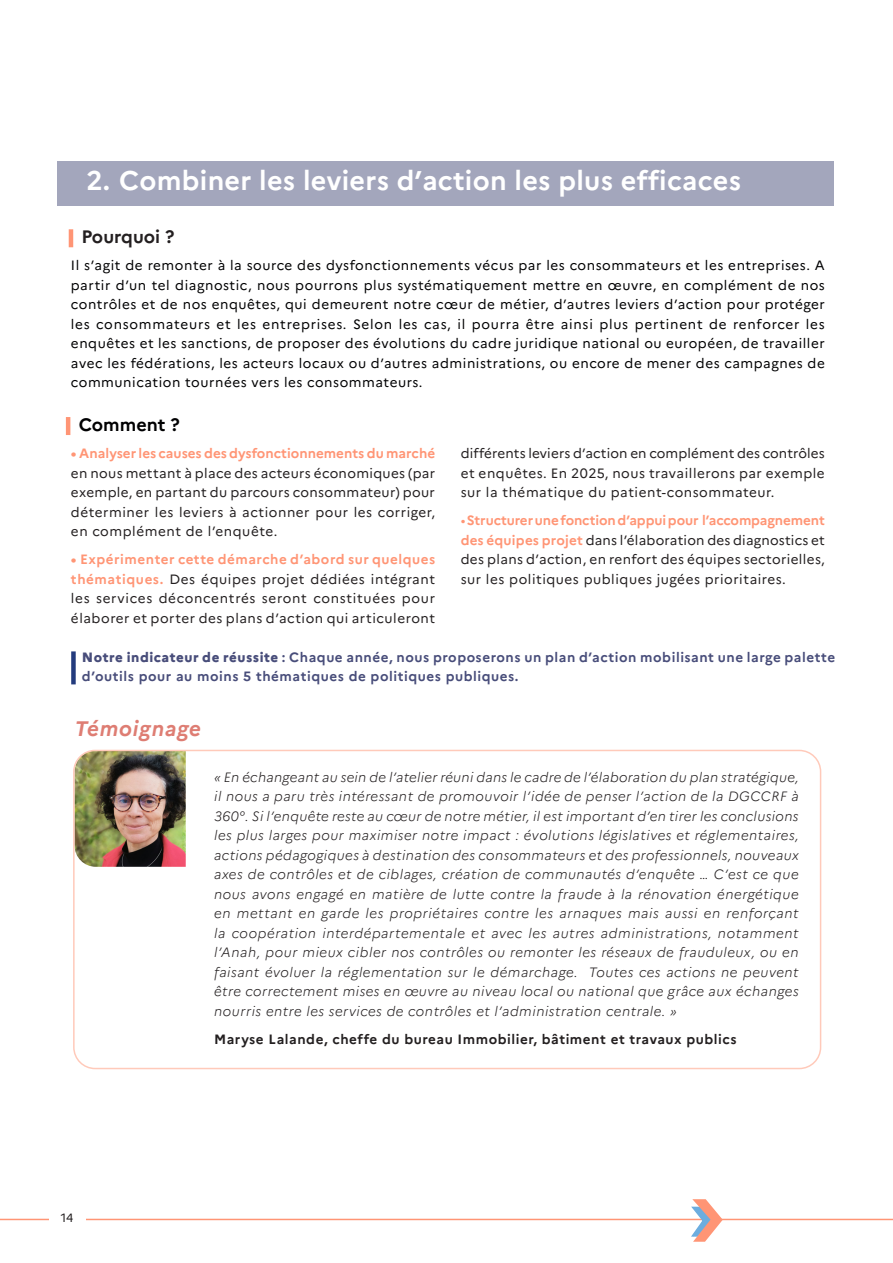
<style>
.page{position:relative;width:893px;height:1263px;background:#fff}
.page>*{position:absolute;margin:0;border:0;box-sizing:border-box;transform-origin:0 0}
.titre_partie_1_2_3_4{font:700 27px "Marianne";letter-spacing:.01em;color:#fff}
.témoignage{font:italic 700 21px "Marianne";letter-spacing:.04em;color:#de7d73}
.pourquoi___comment{font:700 18px "Marianne";color:#231f20}
.pourquoi___comment-2{font:700 18px "Marianne";color:#000002}
.citation_texte{font:italic 300 13.5px/19.5px "Marianne";letter-spacing:.04em;color:#231f20;text-align:justify}
.texte{font:13.5px/19.5px "Marianne";letter-spacing:.04em;color:#231f20;text-align:justify}
.texte-2{font:13.5px/19.5px "Marianne";letter-spacing:.04em;color:#000002;text-align:justify}
.nous{font:700 13.5px/19.5px "Marianne";letter-spacing:.04em;color:#484d7a}
.citation_texte-2{font:700 13.5px "Marianne";letter-spacing:.04em;color:#231f20}
.t1{font:12px "Marianne";color:#231f20}
.s1{font-weight:700;color:#ff9575}
.s2{color:#ff9575}
.s3{font-weight:800}
</style>
<div class="page">
<hr style="left:0;top:1219px;width:893px;height:1px;background:#ff9575">
<div style="left:49px;top:1204px;width:36px;height:27px;background:#fff"></div>
<svg style="left:690px;top:1199px;width:33px;height:43px"></svg>
<img style="left:76px;top:750px;width:110px;height:117px">
<div style="left:71px;top:651px;width:5px;height:33px;background:#233b7d"></div>
<hr style="left:66px;top:417px;width:4px;height:18px;background:#ff9575">
<div style="left:57px;top:162px;width:776px;height:44px;background:#a3a6bc"></div>
<hr style="left:69px;top:229px;width:4px;height:18px;background:#ff9575">
<div style="left:73px;top:750px;width:748px;height:319px;border:2px solid #ffcaba;border-radius:21px"></div>
<p class="titre_partie_1_2_3_4" style="left:86px;top:164px;width:656px">2. Combiner les leviers d’action les plus efficaces</p>
<p class="pourquoi___comment" style="left:82px;top:225px;width:94px">Pourquoi ?</p>
<p class="texte-2" style="left:71px;top:255px;width:755px">Il s’agit de remonter à la source des dysfonctionnements vécus par les consommateurs et les entreprises. A partir d’un tel diagnostic, nous pourrons plus systématiquement mettre en œuvre, en complément de nos contrôles et de nos enquêtes, qui demeurent notre cœur de métier, d’autres leviers d’action pour protéger les consommateurs et les entreprises. Selon les cas, il pourra être ainsi plus pertinent de renforcer les enquêtes et les sanctions, de proposer des évolutions du cadre juridique national ou européen, de travailler avec les fédérations, les acteurs locaux ou d’autres administrations, ou encore de mener des campagnes de communication tournées vers les consommateurs.</p>
<p class="pourquoi___comment-2" style="left:79px;top:413px;width:102px">Comment ?</p>
<p class="texte" style="left:71px;top:444px;width:366px"><span class="s1">• Analyser les causes des dysfonctionnements du marché </span>en nous mettant à place des acteurs économiques (par exemple, en partant du parcours consommateur) pour déterminer les leviers à actionner pour les corriger, en complément de l’enquête.</p>
<p class="texte" style="left:71px;top:550px;width:366px"><span class="s1">• Expérimenter cette démarche d’abord sur quelques thématiques.</span> Des équipes projet dédiées intégrant les services déconcentrés seront constituées pour élaborer et porter des plans d’action qui articuleront</p>
<p class="texte" style="left:461px;top:444px;width:366px">différents leviers d’action en complément des contrôles et enquêtes. En 2025, nous travaillerons par exemple sur la thématique du patient-consommateur.</p>
<p class="texte" style="left:461px;top:511px;width:366px"><span class="s2">•</span> <span class="s1">Structurer une fonction d’appui pour l’accompagnement des équipes projet</span> dans l’élaboration des diagnostics et des plans d’action, en renfort des équipes sectorielles, sur les politiques publiques jugées prioritaires.</p>
<p class="nous" style="left:82px;top:647px;width:755px"><span class="s3">Notre indicateur de réussite</span> : Chaque année, nous proposerons un plan d’action mobilisant une large palette d’outils pour au moins 5 thématiques de politiques publiques.</p>
<p class="témoignage" style="left:75px;top:712px;width:128px">Témoignage</p>
<p class="citation_texte" style="left:214px;top:766px;width:586px">« En échangeant au sein de l’atelier réuni dans le cadre de l’élaboration du plan stratégique, il nous a paru très intéressant de promouvoir l’idée de penser l’action de la DGCCRF à 360°. Si l’enquête reste au cœur de notre métier, il est important d’en tirer les conclusions les plus larges pour maximiser notre impact : évolutions législatives et réglementaires, actions pédagogiques à destination des consommateurs et des professionnels, nouveaux axes de contrôles et de ciblages, création de communautés d’enquête … C’est ce que nous avons engagé en matière de lutte contre la fraude à la rénovation énergétique en mettant en garde les propriétaires contre les arnaques mais aussi en renforçant la coopération interdépartementale et avec les autres administrations, notamment l’Anah, pour mieux cibler nos contrôles ou remonter les réseaux de frauduleux, ou en faisant évoluer la réglementation sur le démarchage. Toutes ces actions ne peuvent être correctement mises en œuvre au niveau local ou national que grâce aux échanges nourris entre les services de contrôles et l’administration centrale. »</p>
<p class="citation_texte-2" style="left:214px;top:1031px;width:524px">Maryse Lalande, cheffe du bureau Immobilier, bâtiment et travaux publics</p>
<p class="t1" style="left:61px;top:1211px;width:14px">14</p>
</div>
